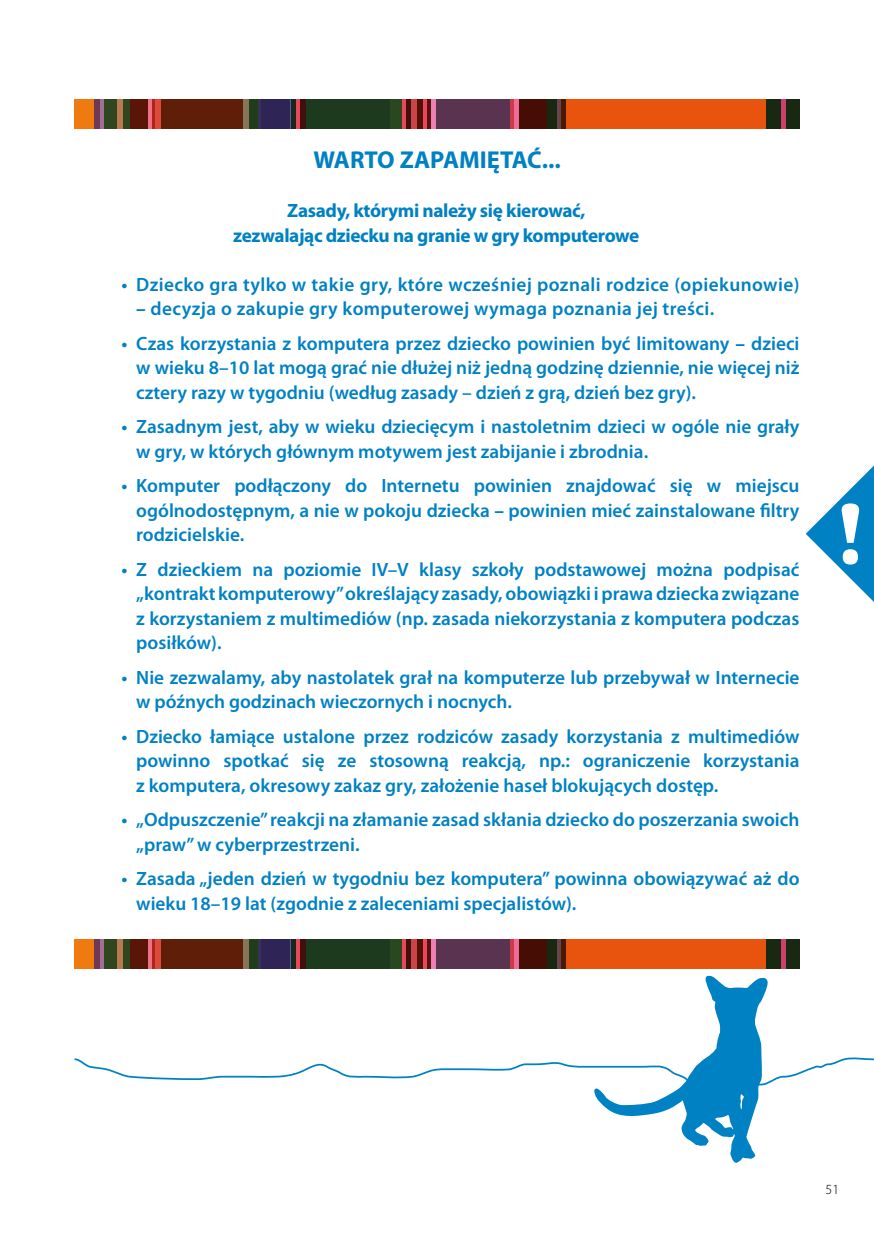
<style>
.page{position:relative;width:874px;height:1241px;background:#fff}
.page>*{position:absolute;margin:0;border:0;box-sizing:border-box;transform-origin:0 0}
.t1{font:700 24.5px "Myriad Pro";color:#0081c3}
.t2{font:600 19.25px/24.5px "Myriad Pro";color:#0081c3;text-align:justify}
.t3{font:600 19.25px "Myriad Pro";letter-spacing:.02em;color:#0081c3}
.t4{font:700 19.25px/24.5px "Myriad Pro";letter-spacing:-.02em;color:#0081c3;text-align:center}
.t5{font:300 14px "Myriad Pro";color:#000}
.s1{font-weight:700}
</style>
<div class="page">
<div style="left:74px;top:99px;width:19px;height:30px;background:#ef7b10"></div>
<div style="left:93px;top:99px;width:6px;height:30px;background:#713852"></div>
<div style="left:99px;top:99px;width:6px;height:30px;background:#a07094"></div>
<div style="left:117px;top:99px;width:6px;height:30px;background:#bb7951"></div>
<div style="left:148px;top:99px;width:6px;height:30px;background:#ee7186"></div>
<div style="left:152px;top:99px;width:6px;height:30px;background:#ac271a"></div>
<div style="left:155px;top:99px;width:6px;height:30px;background:#dd493b"></div>
<div style="left:242px;top:99px;width:6px;height:30px;background:#867657"></div>
<hr style="left:289px;top:99px;width:2px;height:30px;background:#4f60a9">
<hr style="left:257px;top:99px;width:4px;height:30px;background:#393258">
<div style="left:261px;top:99px;width:29px;height:30px;background:#2e2456"></div>
<div style="left:519px;top:99px;width:28px;height:30px;background:#460d05"></div>
<div style="left:565px;top:99px;width:201px;height:30px;background:#e8530e"></div>
<div style="left:547px;top:99px;width:9px;height:30px;background:#182811"></div>
<div style="left:766px;top:99px;width:14px;height:30px;background:#182811"></div>
<div style="left:784px;top:99px;width:15px;height:30px;background:#182811"></div>
<div style="left:556px;top:99px;width:5px;height:30px;background:#6b434a"></div>
<svg style="left:780px;top:99px;width:4px;height:30px"></svg>
<hr style="left:561px;top:99px;width:4px;height:30px;background:#491903">
<div style="left:435px;top:99px;width:75px;height:30px;background:#5a3351"></div>
<div style="left:306px;top:99px;width:85px;height:30px;background:#1e3a1e"></div>
<div style="left:249px;top:99px;width:9px;height:30px;background:#213c1a"></div>
<div style="left:291px;top:99px;width:5px;height:30px;background:#1a2819"></div>
<hr style="left:296px;top:99px;width:4px;height:30px;background:#e9485b">
<div style="left:300px;top:99px;width:6px;height:30px;background:#40110c"></div>
<div style="left:401px;top:99px;width:5px;height:30px;background:#e9485b"></div>
<svg style="left:422px;top:99px;width:4px;height:30px"></svg>
<div style="left:426px;top:99px;width:5px;height:30px;background:#59110f"></div>
<hr style="left:431px;top:99px;width:4px;height:30px;background:#ec80b1">
<hr style="left:510px;top:99px;width:4px;height:30px;background:#cc3a4a">
<div style="left:514px;top:99px;width:5px;height:30px;background:#ed6d97"></div>
<div style="left:406px;top:99px;width:5px;height:30px;background:#40110c"></div>
<div style="left:411px;top:99px;width:6px;height:30px;background:#cd4448"></div>
<div style="left:417px;top:99px;width:5px;height:30px;background:#521007"></div>
<div style="left:390px;top:99px;width:11px;height:30px;background:#29481f"></div>
<div style="left:161px;top:99px;width:81px;height:30px;background:#5f1e08"></div>
<div style="left:104px;top:99px;width:13px;height:30px;background:#2f461e"></div>
<div style="left:129px;top:99px;width:19px;height:30px;background:#591607"></div>
<div style="left:123px;top:99px;width:6px;height:30px;background:#2f461e"></div>
<div style="left:74px;top:939px;width:19px;height:29px;background:#ef7b10"></div>
<div style="left:93px;top:939px;width:6px;height:29px;background:#713852"></div>
<div style="left:99px;top:939px;width:6px;height:29px;background:#a07094"></div>
<div style="left:117px;top:939px;width:6px;height:29px;background:#bb7951"></div>
<div style="left:148px;top:939px;width:6px;height:29px;background:#ee7186"></div>
<div style="left:152px;top:939px;width:6px;height:29px;background:#ac271a"></div>
<div style="left:155px;top:939px;width:6px;height:29px;background:#dd493b"></div>
<div style="left:242px;top:939px;width:6px;height:29px;background:#867657"></div>
<hr style="left:289px;top:939px;width:2px;height:29px;background:#4f60a9">
<hr style="left:257px;top:939px;width:4px;height:29px;background:#393258">
<div style="left:261px;top:939px;width:29px;height:29px;background:#2e2456"></div>
<div style="left:519px;top:939px;width:28px;height:29px;background:#460d05"></div>
<div style="left:565px;top:939px;width:201px;height:29px;background:#e8530e"></div>
<div style="left:547px;top:939px;width:9px;height:29px;background:#182811"></div>
<div style="left:766px;top:939px;width:14px;height:29px;background:#182811"></div>
<div style="left:784px;top:939px;width:15px;height:29px;background:#182811"></div>
<div style="left:556px;top:939px;width:5px;height:29px;background:#6b434a"></div>
<svg style="left:780px;top:939px;width:4px;height:29px"></svg>
<hr style="left:561px;top:939px;width:4px;height:29px;background:#491903">
<div style="left:435px;top:939px;width:75px;height:29px;background:#5a3351"></div>
<div style="left:306px;top:939px;width:85px;height:29px;background:#1e3a1e"></div>
<div style="left:249px;top:939px;width:9px;height:29px;background:#213c1a"></div>
<div style="left:291px;top:939px;width:5px;height:29px;background:#1a2819"></div>
<hr style="left:296px;top:939px;width:4px;height:29px;background:#e9485b">
<div style="left:300px;top:939px;width:6px;height:29px;background:#40110c"></div>
<div style="left:401px;top:939px;width:5px;height:29px;background:#e9485b"></div>
<svg style="left:422px;top:939px;width:4px;height:29px"></svg>
<div style="left:426px;top:939px;width:5px;height:29px;background:#59110f"></div>
<hr style="left:431px;top:939px;width:4px;height:29px;background:#ec80b1">
<hr style="left:510px;top:939px;width:4px;height:29px;background:#cc3a4a">
<div style="left:514px;top:939px;width:5px;height:29px;background:#ed6d97"></div>
<div style="left:406px;top:939px;width:5px;height:29px;background:#40110c"></div>
<div style="left:411px;top:939px;width:6px;height:29px;background:#cd4448"></div>
<div style="left:417px;top:939px;width:5px;height:29px;background:#521007"></div>
<div style="left:390px;top:939px;width:11px;height:29px;background:#29481f"></div>
<div style="left:161px;top:939px;width:81px;height:29px;background:#5f1e08"></div>
<div style="left:104px;top:939px;width:13px;height:29px;background:#2f461e"></div>
<div style="left:129px;top:939px;width:19px;height:29px;background:#591607"></div>
<div style="left:123px;top:939px;width:6px;height:29px;background:#2f461e"></div>
<svg style="left:805px;top:466px;width:68px;height:135px"></svg>
<svg style="left:74px;top:975px;width:799px;height:187px"></svg>
<p class="t1" style="left:313px;top:144px;width:249px">WARTO ZAPAMIĘTAĆ...</p>
<p class="t4" style="left:233px;top:198px;width:407px">Zasady, którymi należy się kierować,<br>zezwalając dziecku na granie w gry komputerowe</p>
<p class="t3" style="left:121px;top:272px;width:679px">• Dziecko gra tylko w takie gry, które wcześniej poznali rodzice (opiekunowie)</p>
<p class="t3" style="left:136px;top:296px;width:579px"><span class="s1">–</span> decyzja o zakupie gry komputerowej wymaga poznania jej treści.</p>
<p class="t2" style="left:136px;top:330px;width:664px;text-indent:-15px">• Czas korzystania z komputera przez dziecko powinien być limitowany <span class="s1">–</span> dzieci w wieku 8–10 lat mogą grać nie dłużej niż jedną godzinę dziennie, nie więcej niż cztery razy w tygodniu (według zasady – dzień z grą, dzień bez gry).</p>
<p class="t2" style="left:136px;top:414px;width:664px;text-indent:-15px">• Zasadnym jest, aby w wieku dziecięcym i nastoletnim dzieci w ogóle nie grały w gry, w których głównym motywem jest zabijanie i zbrodnia.</p>
<p class="t2" style="left:136px;top:473px;width:664px;text-indent:-15px">• Komputer podłączony do Internetu powinien znajdować się w miejscu ogólnodostępnym, a nie w pokoju dziecka <span class="s1">–</span> powinien mieć zainstalowane filtry rodzicielskie.</p>
<p class="t2" style="left:136px;top:556px;width:664px;text-indent:-15px">• Z dzieckiem na poziomie IV–V klasy szkoły podstawowej można podpisać „kontrakt komputerowy” określający zasady, obowiązki i prawa dziecka związane z korzystaniem z multimediów (np. zasada niekorzystania z komputera podczas posiłków).</p>
<p class="t2" style="left:136px;top:664px;width:664px;text-indent:-15px">• Nie zezwalamy, aby nastolatek grał na komputerze lub przebywał w Internecie w późnych godzinach wieczornych i nocnych.</p>
<p class="t2" style="left:136px;top:723px;width:664px;text-indent:-15px">• Dziecko łamiące ustalone przez rodziców zasady korzystania z multimediów powinno spotkać się ze stosowną reakcją, np.: ograniczenie korzystania z komputera, okresowy zakaz gry, założenie haseł blokujących dostęp.</p>
<p class="t2" style="left:136px;top:806px;width:664px;text-indent:-15px">• „Odpuszczenie” reakcji na złamanie zasad skłania dziecko do poszerzania swoich „praw” w cyberprzestrzeni.</p>
<p class="t2" style="left:136px;top:865px;width:664px;text-indent:-15px">• Zasada „jeden dzień w tygodniu bez komputera” powinna obowiązywać aż do wieku 18–19 lat (zgodnie z zaleceniami specjalistów).</p>
<p class="t5" style="left:825px;top:1181px;width:15px">51</p>
</div>
